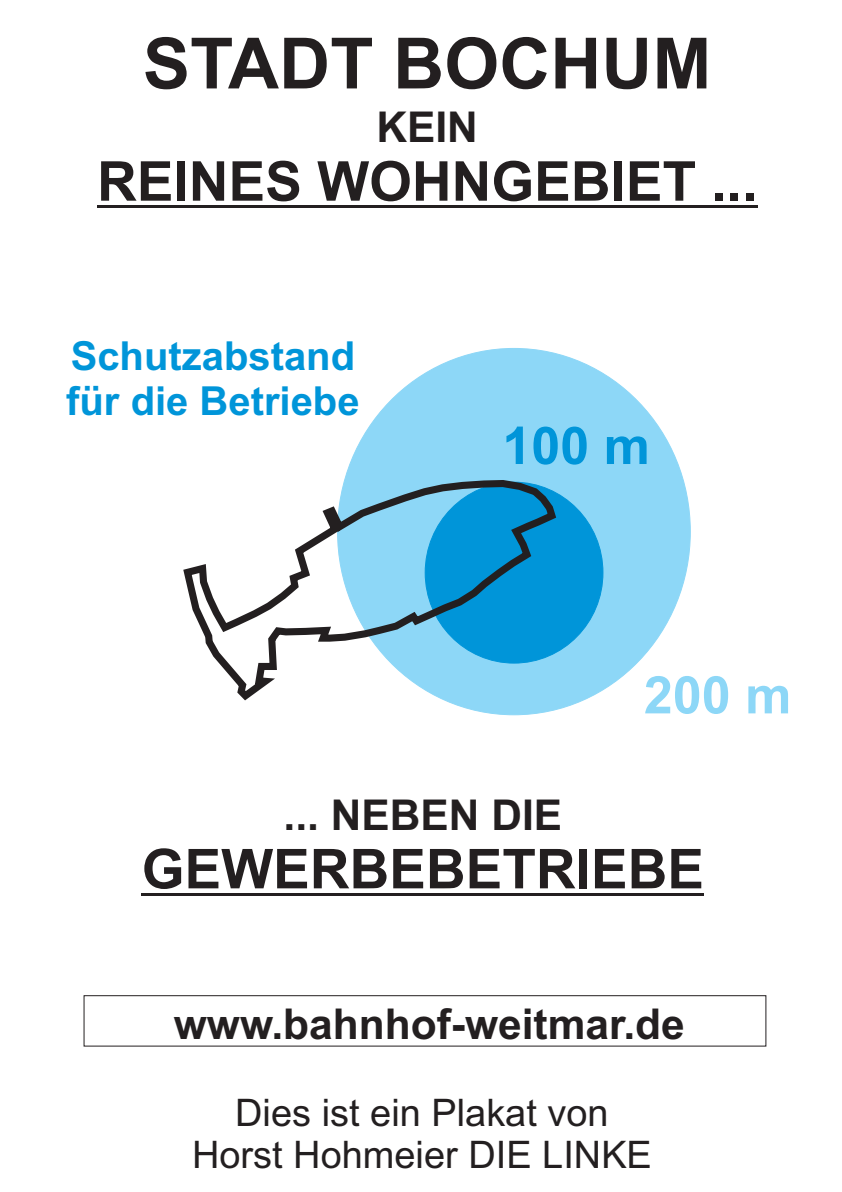
<style>
.page{position:relative;width:842px;height:1192px;background:#fff}
.page>*{position:absolute;margin:0;border:0;box-sizing:border-box;transform-origin:0 0}
.t1{font:700 70.75px "Arial";color:#231f20}
.t2{font:700 55px "Arial";color:#231f20}
.t3{font:700 52.05px "Arial";color:#8dd7f7}
.t4{font:700 52.05px "Arial";color:#0095d9}
.t5{font:700 42.5px "Arial";color:#231f20}
.t6{font:700 40px/44.7px "Arial";color:#0095d9}
.t7{font:37.95px/42.4px "Arial";color:#231f20;text-align:center}
</style>
<div class="page">
<hr style="left:97px;top:206px;width:660px;height:2px;background:#231f20">
<hr style="left:142px;top:893px;width:562px;height:3px;background:#231f20">
<div style="left:84px;top:995px;width:682px;height:52px;border:1px solid #231f20"></div>
<div style="left:337px;top:348px;width:353px;height:367px;background:#8dd7f7;border:1px solid #8dd7f7;border-radius:50%"></div>
<div style="left:425px;top:482px;width:178px;height:181px;background:#0095d9;border:1px solid #0095d9;border-radius:50%"></div>
<svg style="left:183px;top:476px;width:377px;height:229px"></svg>
<h1 class="t1" style="left:143px;top:37px;width:570px">STADT BOCHUM</h1>
<p class="t5" style="left:376px;top:111px;width:103px">KEIN</p>
<h2 class="t2" style="left:97px;top:161px;width:662px">REINES WOHNGEBIET ...</h2>
<p class="t6" style="left:66px;top:337px;width:295px">Schutzabstand für die Betriebe</p>
<h3 class="t4" style="left:502px;top:426px;width:149px">100 m</h3>
<h3 class="t3" style="left:644px;top:675px;width:149px">200 m</h3>
<p class="t5" style="left:283px;top:799px;width:280px">... NEBEN DIE</p>
<h2 class="t2" style="left:142px;top:848px;width:564px">GEWERBEBETRIEBE</h2>
<p class="t5" style="left:174px;top:1008px;width:512px">www.bahnhof-weitmar.de</p>
<p class="t7" style="left:192px;top:1095px;width:461px">Dies ist ein Plakat von<br>Horst Hohmeier DIE LINKE</p>
</div>
